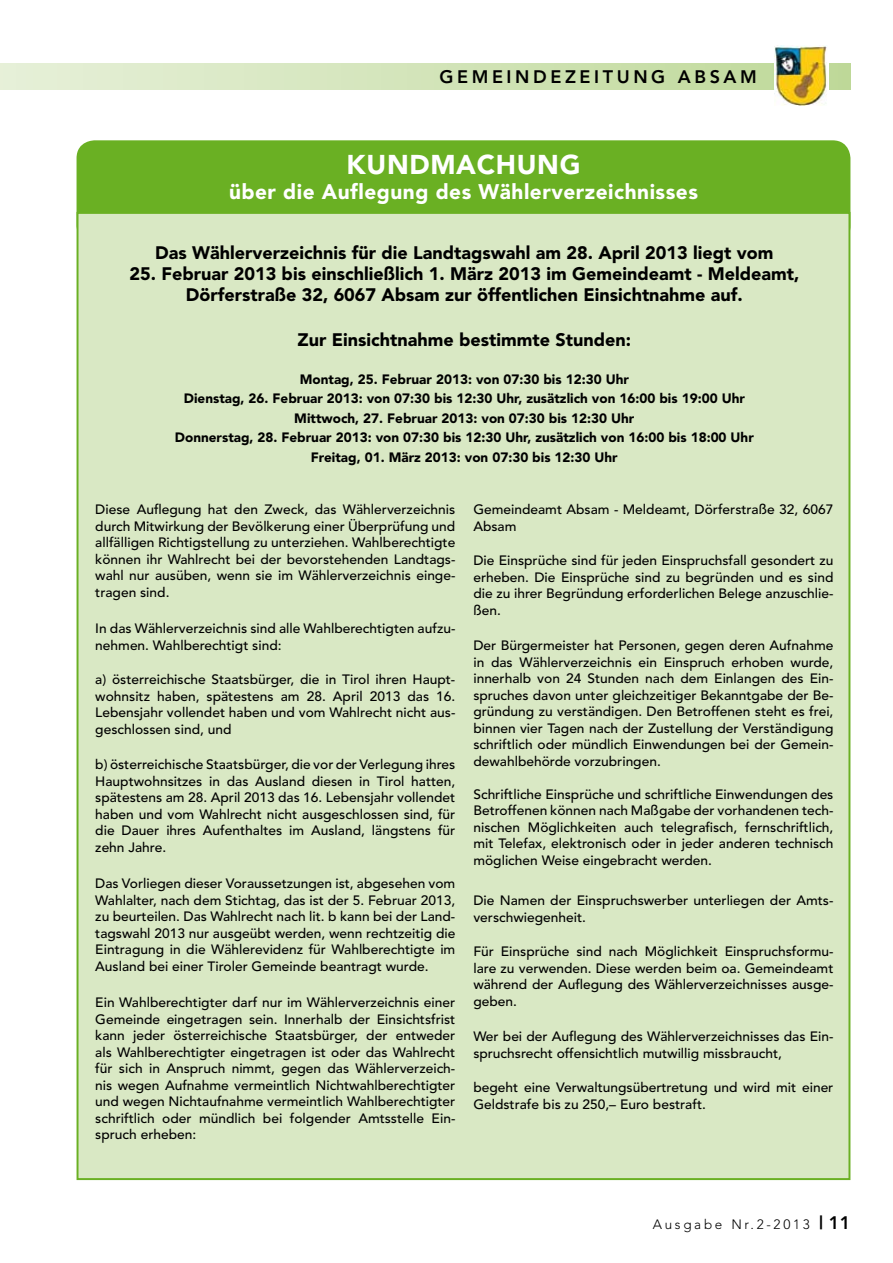
<style>
.page{position:relative;width:893px;height:1263px;background:#fff}
.page>*{position:absolute;margin:0;border:0;box-sizing:border-box;transform-origin:0 0}
.t1{font:900 27px "Avenir";letter-spacing:.025em;color:#fff}
.t2{font:900 21px "Avenir";letter-spacing:.025em;color:#fff}
.t3{font:900 18px/21px "Avenir";color:#000;text-align:center}
.t4{font:800 18px "Avenir";letter-spacing:.2em;color:#000}
.t5{font:500 13.5px/16.5px "Avenir";color:#000;text-align:justify}
.t6{font:900 13.5px/19.5px "Avenir";color:#000;text-align:center}
.t7{font:300 13.5px "Avenir";letter-spacing:.2em;color:#000}
.s1{font-weight:800;font-size:18px}
</style>
<div class="page">
<div style="left:0;top:64px;width:850px;height:25px;background:linear-gradient(to right,#e7f0d9,#bed899)"></div>
<div style="left:774px;top:45px;width:55px;height:65px;background:#fff"></div>
<img style="left:775px;top:45px;width:52px;height:61px">
<div style="left:77px;top:140px;width:773px;height:104px;background:#6ab023;border-radius:18px"></div>
<div style="left:77px;top:212px;width:773px;height:968px;background:#d9e8c4;border:2px solid #6ab023"></div>
<h3 class="t4" style="left:440px;top:66px;width:319px">GEMEINDEZEITUNG A BSA M</h3>
<h1 class="t1" style="left:347px;top:148px;width:231px">Kundmachung</h1>
<h2 class="t2" style="left:229px;top:179px;width:470px">über die Auflegung des Wählerverzeichnisses</h2>
<h3 class="t3" style="left:155px;top:242px;width:620px">Das Wählerverzeichnis für die Landtagswahl am 28. April 2013 liegt vom</h3>
<h3 class="t3" style="left:129px;top:263px;width:671px">25. Februar 2013 bis einschließlich 1. März 2013 im Gemeindeamt - Meldeamt,<br>Dörferstraße 32, 6067 Absam zur öffentlichen Einsichtnahme auf.</h3>
<h3 class="t3" style="left:297px;top:329px;width:335px">Zur Einsichtnahme bestimmte Stunden:</h3>
<p class="t6" style="left:175px;top:369px;width:580px">Montag, 25. Februar 2013: von 07:30 bis 12:30 Uhr<br>Dienstag, 26. Februar 2013: von 07:30 bis 12:30 Uhr, zusätzlich von 16:00 bis 19:00 Uhr Mittwoch, 27. Februar 2013: von 07:30 bis 12:30 Uhr<br>Donnerstag, 28. Februar 2013: von 07:30 bis 12:30 Uhr, zusätzlich von 16:00 bis 18:00 Uhr Freitag, 01. März 2013: von 07:30 bis 12:30 Uhr</p>
<p class="t5" style="left:95px;top:502px;width:362px">Diese Auflegung hat den Zweck, das Wählerverzeichnis durch Mitwirkung der Bevölkerung einer Überprüfung und allfälligen Richtigstellung zu unterziehen. Wahlberechtigte können ihr Wahlrecht bei der bevorstehenden Landtags&shy;wahl nur ausüben, wenn sie im Wählerverzeichnis einge&shy;tragen sind.</p>
<p class="t5" style="left:95px;top:620px;width:362px">In das Wählerverzeichnis sind alle Wahlberechtigten aufzu&shy;nehmen. Wahlberechtigt sind:</p>
<p class="t5" style="left:95px;top:671px;width:362px">a) österreichische Staatsbürger, die in Tirol ihren Haupt&shy;wohnsitz haben, spätestens am 28. April 2013 das 16.<br>Lebensjahr vollendet haben und vom Wahlrecht nicht aus&shy;geschlossen sind, und</p>
<p class="t5" style="left:95px;top:756px;width:362px">b) österreichische Staatsbürger, die vor der Verlegung ihres Hauptwohnsitzes in das Ausland diesen in Tirol hatten, spätestens am 28. April 2013 das 16. Lebensjahr vollendet haben und vom Wahlrecht nicht ausgeschlossen sind, für die Dauer ihres Aufenthaltes im Ausland, längstens für zehn Jahre.</p>
<p class="t5" style="left:95px;top:876px;width:362px">Das Vorliegen dieser Voraussetzungen ist, abgesehen vom Wahlalter, nach dem Stichtag, das ist der 5. Februar 2013, zu beurteilen. Das Wahlrecht nach lit. b kann bei der Land&shy;tagswahl 2013 nur ausgeübt werden, wenn rechtzeitig die Eintragung in die Wählerevidenz für Wahlberechtigte im Ausland bei einer Tiroler Gemeinde beantragt wurde.</p>
<p class="t5" style="left:95px;top:995px;width:362px">Ein Wahlberechtigter darf nur im Wählerverzeichnis einer Gemeinde eingetragen sein. Innerhalb der Einsichtsfrist kann jeder österreichische Staatsbürger, der entweder als Wahlberechtigter eingetragen ist oder das Wahlrecht für sich in Anspruch nimmt, gegen das Wählerverzeich&shy;nis wegen Aufnahme vermeintlich Nichtwahlberechtigter und wegen Nichtaufnahme vermeintlich Wahlberechtigter schriftlich oder mündlich bei folgender Amtsstelle Ein&shy;spruch erheben:</p>
<p class="t5" style="left:473px;top:502px;width:362px">Gemeindeamt Absam - Meldeamt, Dörferstraße 32, 6067<br>Absam</p>
<p class="t5" style="left:473px;top:552px;width:362px">Die Einsprüche sind für jeden Einspruchsfall gesondert zu erheben. Die Einsprüche sind zu begründen und es sind die zu ihrer Begründung erforderlichen Belege anzuschlie&shy;ßen.</p>
<p class="t5" style="left:473px;top:637px;width:362px">Der Bürgermeister hat Personen, gegen deren Aufnahme in das Wählerverzeichnis ein Einspruch erhoben wurde, innerhalb von 24 Stunden nach dem Einlangen des Ein&shy;spruches davon unter gleichzeitiger Bekanntgabe der Be&shy;gründung zu verständigen. Den Betroffenen steht es frei, binnen vier Tagen nach der Zustellung der Verständigung schriftlich oder mündlich Einwendungen bei der Gemein&shy;dewahlbehörde vorzubringen.</p>
<p class="t5" style="left:473px;top:786px;width:362px">Schriftliche Einsprüche und schriftliche Einwendungen des Betroffenen können nach Maßgabe der vorhandenen tech&shy;nischen Möglichkeiten auch telegrafisch, fernschriftlich, mit Telefax, elektronisch oder in jeder anderen technisch möglichen Weise eingebracht werden.</p>
<p class="t5" style="left:473px;top:892px;width:362px">Die Namen der Einspruchswerber unterliegen der Amts&shy;verschwiegenheit.</p>
<p class="t5" style="left:473px;top:943px;width:362px">Für Einsprüche sind nach Möglichkeit Einspruchsformu&shy;lare zu verwenden. Diese werden beim oa. Gemeindeamt während der Auflegung des Wählerverzeichnisses ausge&shy;geben.</p>
<p class="t5" style="left:473px;top:1029px;width:362px">Wer bei der Auflegung des Wählerverzeichnisses das Ein&shy;spruchsrecht offensichtlich mutwillig missbraucht,</p>
<p class="t5" style="left:473px;top:1080px;width:362px">begeht eine Verwaltungsübertretung und wird mit einer<br>Geldstrafe bis zu 250,– Euro bestraft.</p>
<p class="t7" style="left:653px;top:1216px;width:199px">Ausgabe Nr.2-2013 <span class="s1">| 11</span></p>
</div>
